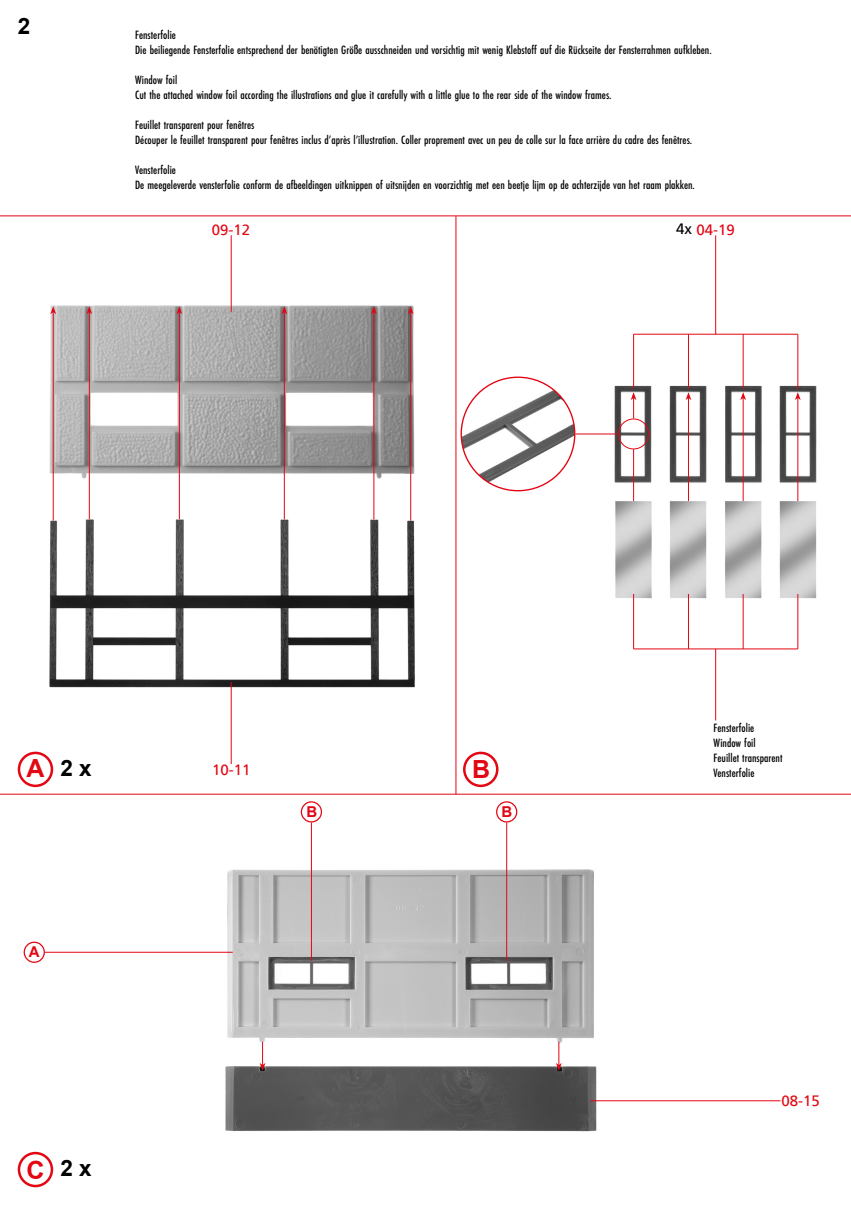
<style>
.page{position:relative;width:851px;height:1205px;background:#fff}
.page>*{position:absolute;margin:0;border:0;box-sizing:border-box;transform-origin:0 0}
.t1{font:700 25px "Arial";color:#e30613}
.t2{font:700 22.5px "Arial";color:#000}
.t3{font:15px "Frutiger LT";color:#e30613}
.t4{font:700 15px "Arial";color:#e30613}
.t5{font:12.5px/15px "Futura EF Medium Con";color:#000}
.s1{color:#000}
.s2{font-size:25px;color:#e30613}
</style>
<div class="page">
<img style="left:49px;top:291px;width:366px;height:415px">
<img style="left:600px;top:371px;width:217px;height:238px">
<hr style="left:0;top:794px;width:850px;height:1px;background:#e30613">
<hr style="left:0;top:216px;width:850px;height:1px;background:#e30613">
<hr style="left:455px;top:216px;width:1px;height:578px;background:#e30613">
<hr style="left:231px;top:235px;width:1px;height:77px;background:#e30613">
<hr style="left:633px;top:334px;width:1px;height:55px;background:#e30613">
<hr style="left:575px;top:434px;width:43px;height:1px;background:#e30613">
<hr style="left:633px;top:449px;width:1px;height:52px;background:#e30613">
<hr style="left:633px;top:594px;width:1px;height:55px;background:#e30613">
<hr style="left:688px;top:334px;width:1px;height:55px;background:#e30613">
<hr style="left:688px;top:594px;width:1px;height:55px;background:#e30613">
<hr style="left:742px;top:334px;width:1px;height:55px;background:#e30613">
<hr style="left:742px;top:594px;width:1px;height:55px;background:#e30613">
<hr style="left:633px;top:334px;width:164px;height:1px;background:#e30613">
<hr style="left:633px;top:648px;width:164px;height:1px;background:#e30613">
<hr style="left:715px;top:235px;width:1px;height:99px;background:#e30613">
<hr style="left:715px;top:649px;width:1px;height:71px;background:#e30613">
<hr style="left:797px;top:334px;width:1px;height:55px;background:#e30613">
<hr style="left:797px;top:594px;width:1px;height:55px;background:#e30613">
<hr style="left:231px;top:682px;width:1px;height:82px;background:#e30613">
<img style="left:215px;top:854px;width:390px;height:278px">
<div style="left:18px;top:751px;width:35px;height:36px;border:2px solid #e30613;border-radius:50%"></div>
<hr style="left:410px;top:312px;width:1px;height:209px;background:#e30613">
<svg style="left:408px;top:306px;width:5px;height:8px"></svg>
<hr style="left:179px;top:312px;width:1px;height:207px;background:#e30613">
<svg style="left:176px;top:306px;width:6px;height:8px"></svg>
<hr style="left:89px;top:312px;width:1px;height:207px;background:#e30613">
<svg style="left:86px;top:306px;width:6px;height:8px"></svg>
<hr style="left:284px;top:312px;width:1px;height:207px;background:#e30613">
<svg style="left:281px;top:306px;width:6px;height:8px"></svg>
<hr style="left:373px;top:312px;width:1px;height:207px;background:#e30613">
<svg style="left:371px;top:306px;width:5px;height:8px"></svg>
<svg style="left:630px;top:392px;width:6px;height:26px"></svg>
<hr style="left:688px;top:398px;width:1px;height:103px;background:#e30613">
<svg style="left:685px;top:392px;width:6px;height:8px"></svg>
<hr style="left:742px;top:398px;width:1px;height:103px;background:#e30613">
<svg style="left:740px;top:392px;width:6px;height:8px"></svg>
<hr style="left:797px;top:398px;width:1px;height:103px;background:#e30613">
<svg style="left:794px;top:392px;width:6px;height:8px"></svg>
<hr style="left:53px;top:312px;width:1px;height:209px;background:#e30613">
<svg style="left:50px;top:306px;width:6px;height:8px"></svg>
<div style="left:618px;top:418px;width:31px;height:31px;border:1px solid #e30613;border-radius:50%"></div>
<img style="left:461px;top:377px;width:113px;height:114px;border-radius:57px">
<div style="left:463px;top:751px;width:35px;height:36px;border:2px solid #e30613;border-radius:50%"></div>
<div style="left:18px;top:1152px;width:35px;height:35px;border:2px solid #e30613;border-radius:50%"></div>
<div style="left:24px;top:941px;width:21px;height:22px;border:1px solid #e30613;border-radius:50%"></div>
<hr style="left:45px;top:952px;width:188px;height:1px;background:#e30613">
<hr style="left:590px;top:1100px;width:190px;height:1px;background:#e30613">
<hr style="left:506px;top:822px;width:1px;height:139px;background:#e30613">
<hr style="left:311px;top:822px;width:1px;height:139px;background:#e30613">
<div style="left:496px;top:801px;width:21px;height:21px;border:1px solid #e30613;border-radius:50%"></div>
<div style="left:301px;top:801px;width:21px;height:21px;border:1px solid #e30613;border-radius:50%"></div>
<svg style="left:556px;top:1042px;width:5px;height:29px"></svg>
<svg style="left:260px;top:1042px;width:5px;height:29px"></svg>
<h2 class="t2" style="left:18px;top:11px;width:14px">2</h2>
<p class="t5" style="left:135px;top:28px;width:578px">Fensterfolie<br>Die beiliegende Fensterfolie entsprechend der benötigten Größe ausschneiden und vorsichtig mit wenig Klebstoff auf die Rückseite der Fensterrahmen aufkleben.</p>
<p class="t5" style="left:135px;top:73px;width:478px">Window foil<br>Cut the attached window foil according the illustrations and glue it carefully with a little glue to the rear side of the window frames.</p>
<p class="t5" style="left:135px;top:118px;width:558px">Feuillet transparent pour fenêtres<br>Découper le feuillet transparent pour fenêtres inclus d’après l’illustration. Coller proprement avec un peu de colle sur la face arrière du cadre des fenêtres.</p>
<p class="t5" style="left:135px;top:163px;width:561px">Vensterfolie<br>De meegeleverde vensterfolie conform de afbeeldingen uitknippen of uitsnijden en voorzichtig met een beetje lijm op de achterzijde van het raam plakken.</p>
<p class="t3" style="left:212px;top:220px;width:40px">09-12</p>
<p class="t3" style="left:676px;top:220px;width:60px"><span class="s1">4x</span> 04-19</p>
<h2 class="t2" style="left:26px;top:753px;width:67px"><span class="s2">A</span> 2 x</h2>
<p class="t4" style="left:29px;top:942px;width:12px">A</p>
<h1 class="t1" style="left:26px;top:1153px;width:20px">C</h1>
<h2 class="t2" style="left:60px;top:1153px;width:33px">2 x</h2>
<p class="t3" style="left:212px;top:761px;width:40px">10-11</p>
<h1 class="t1" style="left:472px;top:753px;width:20px">B</h1>
<p class="t4" style="left:306px;top:802px;width:12px">B</p>
<p class="t4" style="left:501px;top:802px;width:12px">B</p>
<p class="t5" style="left:713px;top:720px;width:70px">Fensterfolie<br>Window foil<br>Feuillet transparent<br>Vensterfolie</p>
<p class="t3" style="left:781px;top:1092px;width:40px">08-15</p>
</div>
